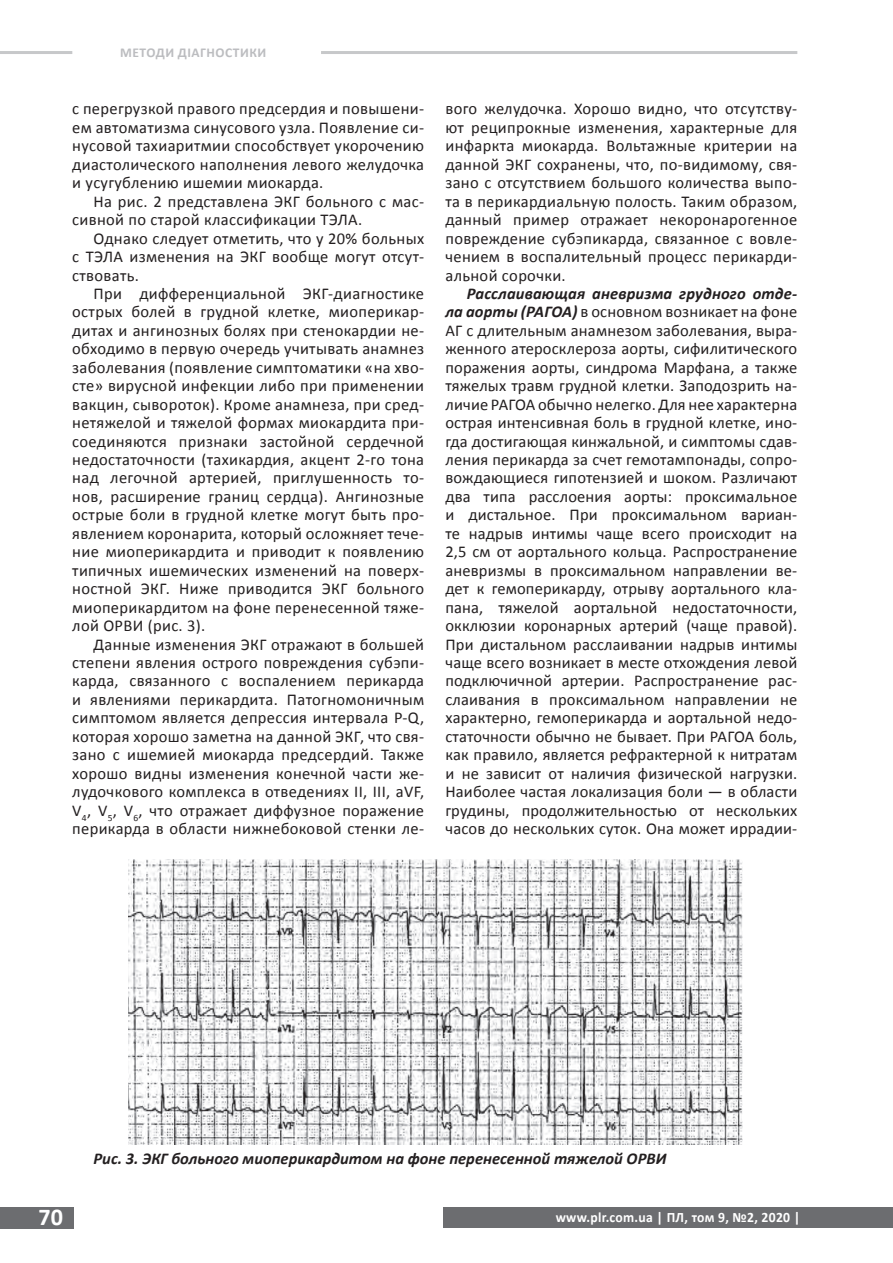
<style>
.page{position:relative;width:893px;height:1263px;background:#fff}
.page>*{position:absolute;margin:0;border:0;box-sizing:border-box;transform-origin:0 0}
.t1{font:700 24.15px "Calibri";color:#fff}
.Обычный{font:16.5px/18.5px "Calibri";letter-spacing:.02em;color:#231f20;text-align:justify}
.Основной_текст_с_отс{font:16.5px/18.5px "Calibri";letter-spacing:.02em;color:#231f20;text-align:justify}
.podpis{font:italic 700 16.5px "Calibri";color:#231f20}
.t2{font:700 14.4px "Calibri";letter-spacing:.02em;color:#fff;scale:.95 1}
.t3{font:700 13.5px "Calibri";letter-spacing:.04em;color:#bcbdc0}
.s1{font-weight:700;font-style:italic}
</style>
<div class="page">
<div style="left:443px;top:1207px;width:450px;height:20px;background:#6c6d70"></div>
<div style="left:0;top:1207px;width:73px;height:21px;background:#6c6d70"></div>
<hr style="left:321px;top:51px;width:476px;height:3px;background:#939598">
<hr style="left:0;top:51px;width:72px;height:3px;background:#939598">
<img style="left:128px;top:860px;width:614px;height:285px">
<p class="t3" style="left:120px;top:44px;width:148px">МЕТОДИ ДІАГНОСТИКИ</p>
<p class="Обычный" style="left:72px;top:100px;width:353px">с перегрузкой правого предсердия и повышени&shy;ем автоматизма синусового узла. Появление си&shy;нусовой тахиаритмии способствует укорочению диастолического наполнения левого желудочка и усугублению ишемии миокарда.</p>
<p class="Обычный" style="left:72px;top:192px;width:353px;text-indent:21px">На рис. 2 представлена ЭКГ больного с мас&shy;сивной по старой классификации ТЭЛА.</p>
<p class="Основной_текст_с_отс" style="left:72px;top:229px;width:353px;text-indent:21px">Однако следует отметить, что у 20% больных с ТЭЛА изменения на ЭКГ вообще могут отсут&shy;ствовать.</p>
<p class="Обычный" style="left:72px;top:284px;width:353px;text-indent:21px">При дифференциальной ЭКГ-диагностике острых болей в грудной клетке, миоперикар&shy;дитах и ангинозных болях при стенокардии не&shy;обходимо в первую очередь учитывать анамнез заболевания (появление симптоматики «на хво&shy;сте» вирусной инфекции либо при применении вакцин, сывороток). Кроме анамнеза, при сред&shy;нетяжелой и тяжелой формах миокардита при&shy;соединяются признаки застойной сердечной недостаточности (тахикардия, акцент 2-го тона над легочной артерией, приглушенность то&shy;нов, расширение границ сердца). Ангинозные острые боли в грудной клетке могут быть про&shy;явлением коронарита, который осложняет тече&shy;ние миоперикардита и приводит к появлению типичных ишемических изменений на поверх&shy;ностной ЭКГ. Ниже приводится ЭКГ больного миоперикардитом на фоне перенесенной тяже&shy;лой ОРВИ (рис. 3).</p>
<p class="Обычный" style="left:72px;top:635px;width:353px;text-indent:21px">Данные изменения ЭКГ отражают в большей степени явления острого повреждения субэпи&shy;карда, связанного с воспалением перикарда и явлениями перикардита. Патогномоничным симптомом является депрессия интервала P-Q, которая хорошо заметна на данной ЭКГ, что свя&shy;зано с ишемией миокарда предсердий. Также хорошо видны изменения конечной части же&shy;лудочкового комплекса в отведениях II, III, аVF, V<sub>4</sub>, V<sub>5</sub>, V<sub>6</sub>, что отражает диффузное поражение перикарда в области нижнебоковой стенки ле-</p>
<p class="Обычный" style="left:445px;top:100px;width:353px">вого желудочка. Хорошо видно, что отсутству&shy;ют реципрокные изменения, характерные для инфаркта миокарда. Вольтажные критерии на данной ЭКГ сохранены, что, по-видимому, свя&shy;зано с отсутствием большого количества выпо&shy;та в перикардиальную полость. Таким образом, данный пример отражает некоронарогенное повреждение субэпикарда, связанное с вовле&shy;чением в воспалительный процесс перикарди&shy;альной сорочки.</p>
<p class="Обычный" style="left:445px;top:284px;width:353px;text-indent:21px"><span class="s1">Расслаивающая аневризма грудного отде&shy;ла аорты (РАГОА)</span> в основном возникает на фоне АГ с длительным анамнезом заболевания, выра&shy;женного атеросклероза аорты, сифилитического поражения аорты, синдрома Марфана, а также тяжелых травм грудной клетки. Заподозрить на&shy;личие РАГОА обычно нелегко. Для нее характерна острая интенсивная боль в грудной клетке, ино&shy;гда достигающая кинжальной, и симптомы сдав&shy;ления перикарда за счет гемотампонады, сопро&shy;вождающиеся гипотензией и шоком. Различают два типа расслоения аорты: проксимальное и дистальное. При проксимальном вариан&shy;те надрыв интимы чаще всего происходит на 2,5 см от аортального кольца. Распространение аневризмы в проксимальном направлении ве&shy;дет к гемоперикарду, отрыву аортального кла&shy;пана, тяжелой аортальной недостаточности, окклюзии коронарных артерий (чаще правой).<br>При дистальном расслаивании надрыв интимы чаще всего возникает в месте отхождения левой подключичной артерии. Распространение рас&shy;слаивания в проксимальном направлении не характерно, гемоперикарда и аортальной недо&shy;статочности обычно не бывает. При РАГОА боль, как правило, является рефрактерной к нитратам и не зависит от наличия физической нагрузки.<br>Наиболее частая локализация боли — в области грудины, продолжительностью от нескольких часов до нескольких суток. Она может иррадии-</p>
<p class="podpis" style="left:94px;top:1148px;width:574px">Рис. 3. ЭКГ больного миоперикардитом на фоне перенесенной тяжелой ОРВИ</p>
<h1 class="t1" style="left:38px;top:1202px;width:26px">70</h1>
<p class="t2" style="left:556px;top:1208px;width:259px">www.plr.com.ua | ПЛ, том 9, №2, 2020 |</p>
</div>
